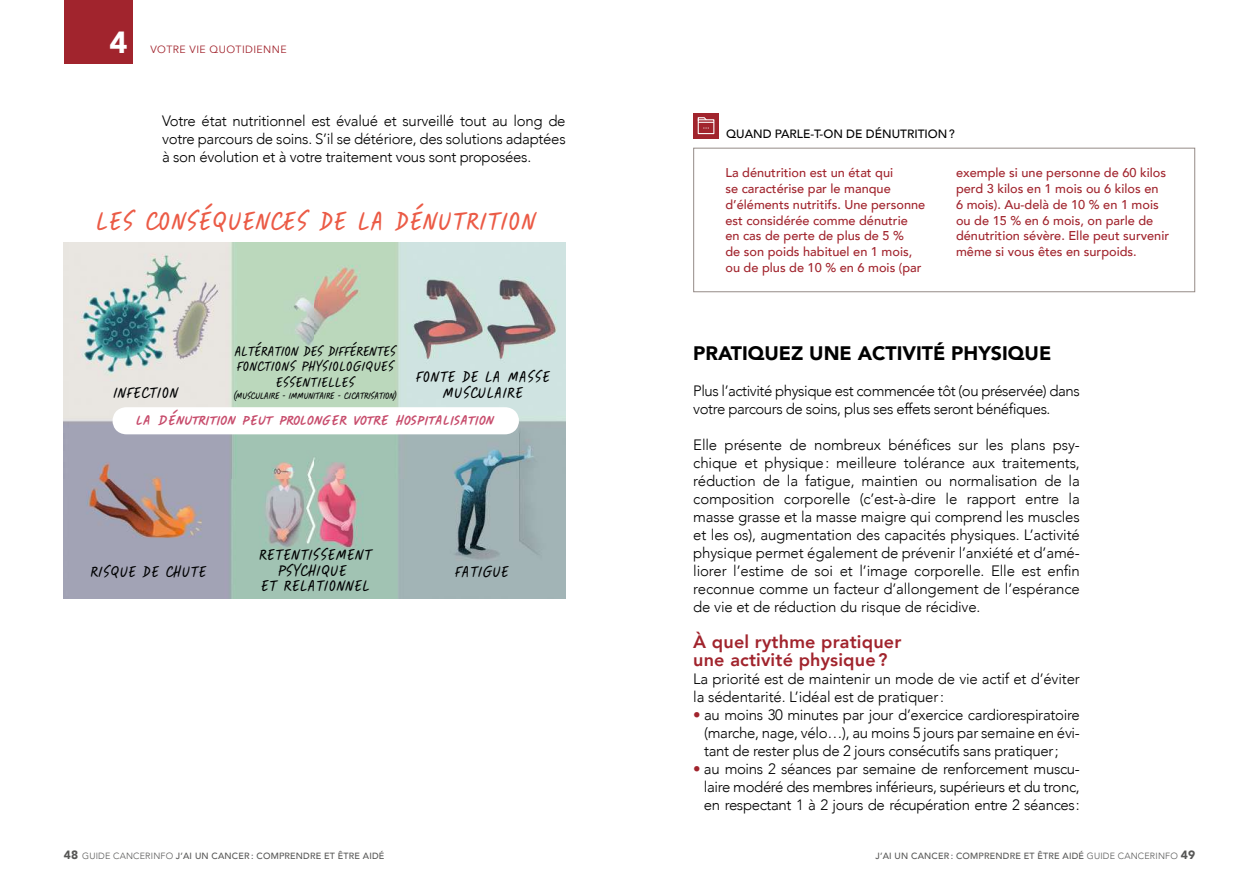
<style>
.page{position:relative;width:1259px;height:893px;background:#fff}
.page>*{position:absolute;margin:0;border:0;box-sizing:border-box;transform-origin:0 0}
.t1{font:36px "IN Ca Script";color:#eb5b46}
.t2{font:900 30.45px "Avenir";color:#fff}
.t3{font:25.05px "IN Ca Script";letter-spacing:-.025em;color:#c74c6c}
.t4{font:21.6px/15.6px "IN Ca Script";color:#010203;text-align:center}
.t5{font:900 19.5px "Avenir";color:#000}
.t6{font:19.2px/15.6px "IN Ca Script";letter-spacing:-.01em;color:#010203;text-align:center}
.t7{font:800 18px/18px "Avenir";letter-spacing:.01em;color:#a1242d}
.t8{font:300 15px/18px "Avenir";letter-spacing:-.02em;color:#000;text-align:justify}
.t9{font:13.2px "IN Ca Script";letter-spacing:-.05em;color:#010203}
.t10{font:500 12.75px/15.8px "Avenir";color:#a1242d}
.t11{font:500 12px "Avenir";color:#000}
.t12{font:10.5px "Avenir";letter-spacing:.04em;color:#a1242d}
.t13{font:500 9px "Avenir";letter-spacing:.02em;color:#575756}
.s1{color:#a1242d}
.s2{font-weight:900;font-size:12px}
.s3{font-weight:300}
</style>
<div class="page">
<div style="left:64px;top:0;width:68px;height:64px;background:#a1242d"></div>
<div style="left:693px;top:113px;width:26px;height:26px;background:#a1242d"></div>
<div style="left:697px;top:119px;width:17px;height:15px;border:1px solid #fff"></div>
<svg style="left:697px;top:117px;width:17px;height:12px"></svg>
<div style="left:693px;top:148px;width:502px;height:144px;border:1px solid #958b87"></div>
<img style="left:64px;top:243px;width:502px;height:355px">
<svg style="left:112px;top:407px;width:408px;height:27px"></svg>
<h2 class="t2" style="left:109px;top:16px;width:20px">4</h2>
<p class="t12" style="left:150px;top:43px;width:138px">VOTRE VIE QUOTIDIENNE</p>
<p class="t8" style="left:162px;top:112px;width:405px">Votre état nutritionnel est évalué et surveillé tout au long de votre parcours de soins. S’il se détériore, des solutions adaptées à son évolution et à votre traitement vous sont proposées.</p>
<h1 class="t1" style="left:94px;top:196px;width:442px">LES CONSÉQUENCES DE LA DÉNUTRITION</h1>
<h3 class="t4" style="left:112px;top:383px;width:65px">INFECTION</h3>
<p class="t6" style="left:234px;top:342px;width:163px">ALTÉRATION DES DIFFÉRENTES<br>FONCTIONS PHYSIOLOGIQUES<br>ESSENTIELLES</p>
<p class="t9" style="left:233px;top:387px;width:165px">(MUSCULAIRE - IMMUNITAIRE - CICATRISATION)</p>
<h3 class="t4" style="left:415px;top:368px;width:136px">FONTE DE LA MASSE<br>MUSCULAIRE</h3>
<h3 class="t3" style="left:136px;top:402px;width:360px">LA DÉNUTRITION PEUT PROLONGER VOTRE HOSPITALISATION</h3>
<h3 class="t4" style="left:89px;top:562px;width:118px">RISQUE DE CHUTE</h3>
<h3 class="t4" style="left:258px;top:546px;width:113px">RETENTISSEMENT<br>PSYCHIQUE<br>ET RELATIONNEL</h3>
<h3 class="t4" style="left:454px;top:562px;width:56px">FATIGUE</h3>
<p class="t11" style="left:726px;top:123px;width:230px">QUAND PARLE-T-ON DE DÉNUTRITION?</p>
<p class="t10" style="left:725px;top:164px;width:201px">La dénutrition est un état qui<br>se caractérise par le manque d’éléments nutritifs. Une personne est considérée comme dénutrie<br>en cas de perte de plus de 5 %<br>de son poids habituel en 1 mois, ou de plus de 10 % en 6 mois (par</p>
<p class="t10" style="left:956px;top:164px;width:214px">exemple si une personne de 60 kilos perd 3 kilos en 1 mois ou 6 kilos en<br>6 mois). Au-delà de 10 % en 1 mois ou de 15 % en 6 mois, on parle de dénutrition sévère. Elle peut survenir même si vous êtes en surpoids.</p>
<h3 class="t5" style="left:693px;top:337px;width:359px">PRATIQUEZ UNE ACTIVITÉ PHYSIQUE</h3>
<p class="t8" style="left:693px;top:382px;width:388px">Plus l’activité physique est commencée tôt (ou préservée) dans votre parcours de soins, plus ses effets seront bénéfiques.</p>
<p class="t8" style="left:693px;top:436px;width:388px">Elle présente de nombreux bénéfices sur les plans psy&shy;chique et physique: meilleure tolérance aux traitements, réduction de la fatigue, maintien ou normalisation de la composition corporelle (c’est-à-dire le rapport entre la masse grasse et la masse maigre qui comprend les muscles et les os), augmentation des capacités physiques. L’activité physique permet également de prévenir l’anxiété et d’amé&shy;liorer l’estime de soi et l’image corporelle. Elle est enfin reconnue comme un facteur d’allongement de l’espérance de vie et de réduction du risque de récidive.</p>
<p class="t7" style="left:693px;top:633px;width:210px">À quel rythme pratiquer une activité physique ?</p>
<p class="t8" style="left:693px;top:670px;width:388px">La priorité est de maintenir un mode de vie actif et d’éviter la sédentarité. L’idéal est de pratiquer:</p>
<p class="t8" style="left:704px;top:706px;width:377px;text-indent:-11px"><span class="s1">•</span> au moins 30 minutes par jour d’exercice cardiorespiratoire (marche, nage, vélo…), au moins 5 jours par semaine en évi&shy;tant de rester plus de 2 jours consécutifs sans pratiquer;</p>
<p class="t8" style="left:704px;top:760px;width:377px;text-indent:-11px"><span class="s1">•</span> au moins 2 séances par semaine de renforcement muscu&shy;laire modéré des membres inférieurs, supérieurs et du tronc, en respectant 1 à 2 jours de récupération entre 2 séances:</p>
<p class="t13" style="left:64px;top:848px;width:322px"><span class="s2">48</span> <span class="s3">GUIDE CANCERINFO</span> J’AI UN CANCER : COMPRENDRE ET ÊTRE AIDÉ</p>
<p class="t13" style="left:875px;top:848px;width:321px">J’AI UN CANCER : COMPRENDRE ET ÊTRE AIDÉ <span class="s3">GUIDE CANCERINFO</span> <span class="s2">49</span></p>
</div>
